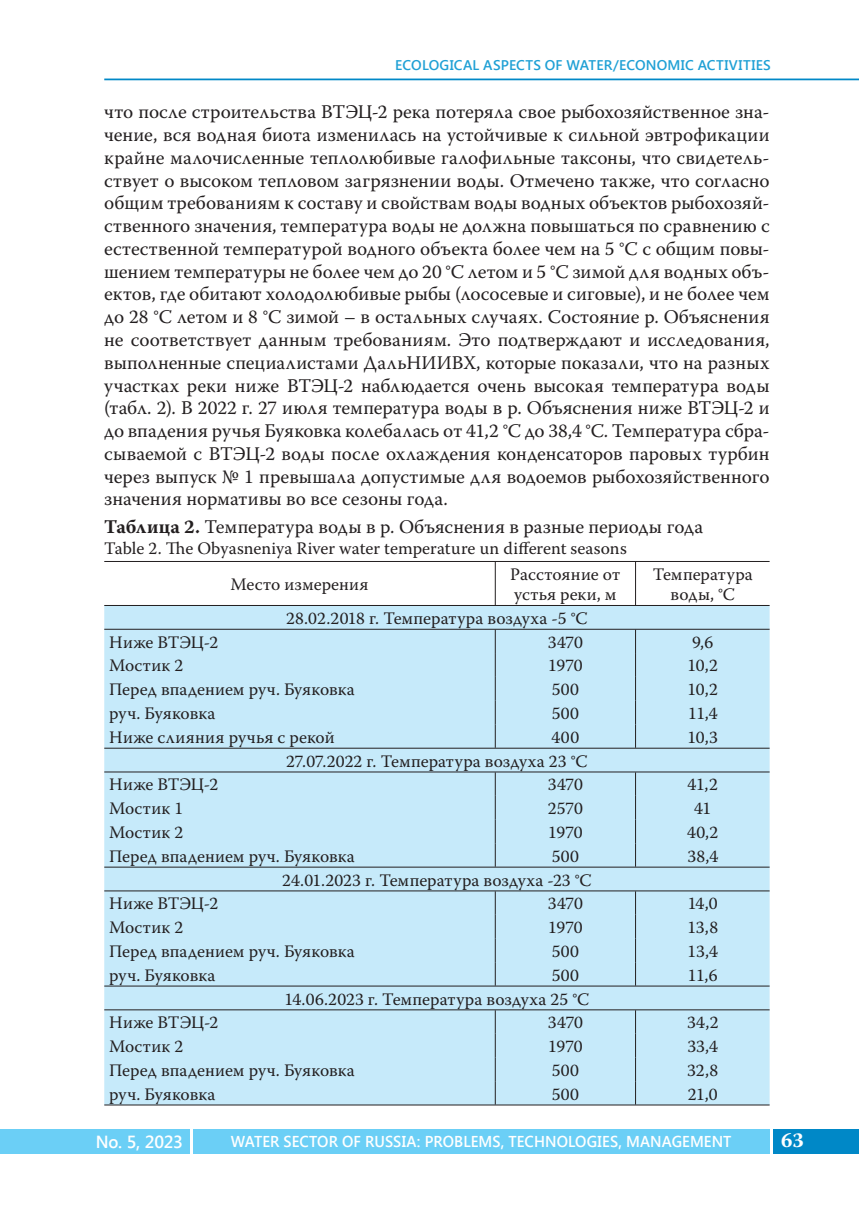
<style>
.page{position:relative;width:859px;height:1206px;background:#fff}
.page>*{position:absolute;margin:0;border:0;box-sizing:border-box;transform-origin:0 0}
.t1{font:700 21px "Warnock Pro";color:#fff}
.t2{font:19.25px/22.8px "Warnock Pro";letter-spacing:-.005em;color:#231f20;text-align:justify}
.t3{font:17.5px/19.2px "Warnock Pro";color:#231f20}
.t4{font:17.5px "Warnock Pro";letter-spacing:.02em;color:#231f20}
.t5{font:600 17.5px "Segoe UI";letter-spacing:-.02em;color:#fff;scale:.96 1}
.t6{font:600 15.75px "Segoe UI";letter-spacing:.005em;color:#fff;scale:.95 1}
.t7{font:600 14px "Segoe UI";letter-spacing:.015em;color:#1fa0d5}
.s1{font-weight:700}
</style>
<div class="page">
<div style="left:193px;top:1128px;width:576px;height:25px;background:#6bcff6"></div>
<div style="left:772px;top:1128px;width:86px;height:25px;background:#0088c7"></div>
<div style="left:0;top:1128px;width:189px;height:25px;background:#6bcff6"></div>
<hr style="left:104px;top:79px;width:754px;height:1px;background:#0088c7">
<div style="left:104px;top:606px;width:665px;height:498px;background:#c6eafa"></div>
<hr style="left:104px;top:561px;width:665px;height:1px;background:#231f20">
<hr style="left:104px;top:605px;width:665px;height:1px;background:#231f20">
<hr style="left:104px;top:629px;width:665px;height:1px;background:#231f20">
<hr style="left:104px;top:747px;width:665px;height:1px;background:#231f20">
<hr style="left:104px;top:771px;width:665px;height:1px;background:#231f20">
<hr style="left:104px;top:866px;width:665px;height:1px;background:#231f20">
<hr style="left:104px;top:890px;width:665px;height:1px;background:#231f20">
<hr style="left:104px;top:985px;width:665px;height:1px;background:#231f20">
<hr style="left:104px;top:1009px;width:665px;height:1px;background:#231f20">
<hr style="left:104px;top:1104px;width:665px;height:1px;background:#231f20">
<hr style="left:494px;top:562px;width:1px;height:43px;background:#231f20">
<hr style="left:635px;top:562px;width:1px;height:43px;background:#231f20">
<svg style="left:494px;top:629px;width:1px;height:118px"></svg>
<svg style="left:635px;top:629px;width:1px;height:118px"></svg>
<svg style="left:494px;top:772px;width:1px;height:94px"></svg>
<svg style="left:635px;top:772px;width:1px;height:94px"></svg>
<svg style="left:494px;top:891px;width:1px;height:94px"></svg>
<svg style="left:635px;top:891px;width:1px;height:94px"></svg>
<svg style="left:494px;top:1010px;width:1px;height:94px"></svg>
<svg style="left:635px;top:1010px;width:1px;height:94px"></svg>
<p class="t7" style="left:395px;top:55px;width:377px">ECOLOGICAL ASPECTS OF WATER/ECONOMIC ACTIVITIES</p>
<p class="t2" style="left:104px;top:102px;width:666px">что после строительства ВТЭЦ-2 река потеряла свое рыбохозяйственное зна&shy;чение, вся водная биота изменилась на устойчивые к сильной эвтрофикации крайне малочисленные теплолюбивые галофильные таксоны, что свидетель&shy;ствует о высоком тепловом загрязнении воды. Отмеч ено также, что согласно общим требованиям к составу и свойствам воды водных объектов рыбохозяй&shy;ственного значения, температура воды не должна повышаться по сравнению с естественной температурой водного объекта более чем на 5 °C с общим повы&shy;шением температуры не более чем до 20 °C летом и 5 °C зимой для водных объ&shy;ектов, где обитают холодолюбивые рыбы (лососевые и сиговые), и не более чем до 28 °C летом и 8 °C зимой – в остальных случаях. Состояние р. Объяснения не соответствует данным требованиям. Это подтверждают и исследования, выполненные специалистами ДальНИИВХ, которые показали, что на разных участках реки ниже ВТЭЦ-2 наблюдается очень высокая температура воды (табл. 2). В 2022 г. 27 июля температура воды в р. Объяснения ниже ВТЭЦ-2 и до впадения ручья Буяковка колебалась от 41,2 °С до 38,4 °С. Температура сбра&shy;сываемой с ВТЭЦ-2 воды после охлаждения конденсаторов паровых турбин через выпуск № 1 превышала допустимые для водоемов рыбохозяйственного значения нормативы во все сезоны года.</p>
<p class="t2" style="left:104px;top:517px;width:600px"><span class="s1">Таблица 2.</span> Температура воды в р. Объяснения в разные периоды года</p>
<p class="t3" style="left:230px;top:532px;width:397px;line-height:35.9px;text-indent:-126px">Table 2. The Obyasneniya River water temperature un different seasons<br>Место измерения</p>
<p class="t3" style="left:510px;top:566px;width:112px">Расстояние от устья реки, м</p>
<p class="t3" style="left:652px;top:566px;width:101px;text-align:center">Температура воды, °С</p>
<p class="t3" style="left:286px;top:610px;width:303px">28.02.2018 г. Температура воздуха -5 °С</p>
<p class="t3" style="left:109px;top:633px;width:110px">Ниже ВТЭЦ-2</p>
<p class="t3" style="left:547px;top:633px;width:37px">3470</p>
<p class="t3" style="left:691px;top:633px;width:23px">9,6</p>
<p class="t3" style="left:109px;top:657px;width:76px">Мостик 2</p>
<p class="t3" style="left:548px;top:657px;width:36px">1970</p>
<p class="t3" style="left:687px;top:657px;width:32px">10,2</p>
<p class="t3" style="left:109px;top:681px;width:247px">Перед впадением руч. Буяковка</p>
<p class="t3" style="left:551px;top:681px;width:29px">500</p>
<p class="t3" style="left:687px;top:681px;width:32px">10,2</p>
<p class="t3" style="left:109px;top:705px;width:108px">руч. Буяковка</p>
<p class="t3" style="left:551px;top:705px;width:29px">500</p>
<p class="t3" style="left:687px;top:705px;width:31px">11,4</p>
<p class="t4" style="left:109px;top:730px;width:227px">Ниже слияния ручья с рекой</p>
<p class="t3" style="left:551px;top:729px;width:29px">400</p>
<p class="t3" style="left:687px;top:729px;width:32px">10,3</p>
<p class="t3" style="left:286px;top:752px;width:302px">27.07.2022 г. Температура воздуха 23 °С</p>
<p class="t3" style="left:109px;top:776px;width:110px">Ниже ВТЭЦ-2</p>
<p class="t3" style="left:547px;top:776px;width:37px">3470</p>
<p class="t3" style="left:687px;top:776px;width:32px">41,2</p>
<p class="t3" style="left:109px;top:800px;width:76px">Мостик 1</p>
<p class="t3" style="left:547px;top:800px;width:36px">2570</p>
<p class="t3" style="left:693px;top:800px;width:19px">41</p>
<p class="t3" style="left:109px;top:824px;width:76px">Мостик 2</p>
<p class="t3" style="left:548px;top:824px;width:36px">1970</p>
<p class="t3" style="left:686px;top:824px;width:33px">40,2</p>
<p class="t3" style="left:109px;top:848px;width:247px">Перед впадением руч. Буяковка</p>
<p class="t3" style="left:551px;top:848px;width:29px">500</p>
<p class="t3" style="left:687px;top:848px;width:32px">38,4</p>
<p class="t3" style="left:282px;top:871px;width:311px">24.01.2023 г. Температура воздуха -23 °С</p>
<p class="t3" style="left:109px;top:895px;width:110px">Ниже ВТЭЦ-2</p>
<p class="t3" style="left:547px;top:895px;width:37px">3470</p>
<p class="t3" style="left:687px;top:895px;width:32px">14,0</p>
<p class="t3" style="left:109px;top:919px;width:76px">Мостик 2</p>
<p class="t3" style="left:548px;top:919px;width:36px">1970</p>
<p class="t3" style="left:687px;top:919px;width:32px">13,8</p>
<p class="t3" style="left:109px;top:943px;width:247px">Перед впадением руч. Буяковка</p>
<p class="t3" style="left:551px;top:943px;width:29px">500</p>
<p class="t3" style="left:687px;top:943px;width:32px">13,4</p>
<p class="t3" style="left:109px;top:966px;width:108px">руч. Буяковка</p>
<p class="t3" style="left:551px;top:966px;width:29px">500</p>
<p class="t3" style="left:687px;top:966px;width:31px">11,6</p>
<p class="t3" style="left:284px;top:990px;width:306px">14.06.2023 г. Температура воздуха 25 °С</p>
<p class="t3" style="left:109px;top:1014px;width:110px">Ниже ВТЭЦ-2</p>
<p class="t3" style="left:547px;top:1014px;width:37px">3470</p>
<p class="t3" style="left:686px;top:1014px;width:33px">34,2</p>
<p class="t3" style="left:109px;top:1038px;width:76px">Мостик 2</p>
<p class="t3" style="left:548px;top:1038px;width:36px">1970</p>
<p class="t3" style="left:687px;top:1038px;width:32px">33,4</p>
<p class="t3" style="left:109px;top:1062px;width:247px">Перед впадением руч. Буяковка</p>
<p class="t3" style="left:551px;top:1062px;width:29px">500</p>
<p class="t3" style="left:687px;top:1062px;width:33px">32,8</p>
<p class="t3" style="left:109px;top:1085px;width:108px">руч. Буяковка</p>
<p class="t3" style="left:551px;top:1085px;width:29px">500</p>
<p class="t3" style="left:687px;top:1085px;width:31px">21,0</p>
<p class="t5" style="left:96px;top:1128px;width:92px">No. 5, 2023</p>
<p class="t6" style="left:231px;top:1129px;width:528px">WATER SECTOR OF RUSSIA: PROBLEMS, TECHNOLOGIES, MANAGEMENT</p>
<p class="t1" style="left:780px;top:1132px;width:24px">63</p>
</div>
